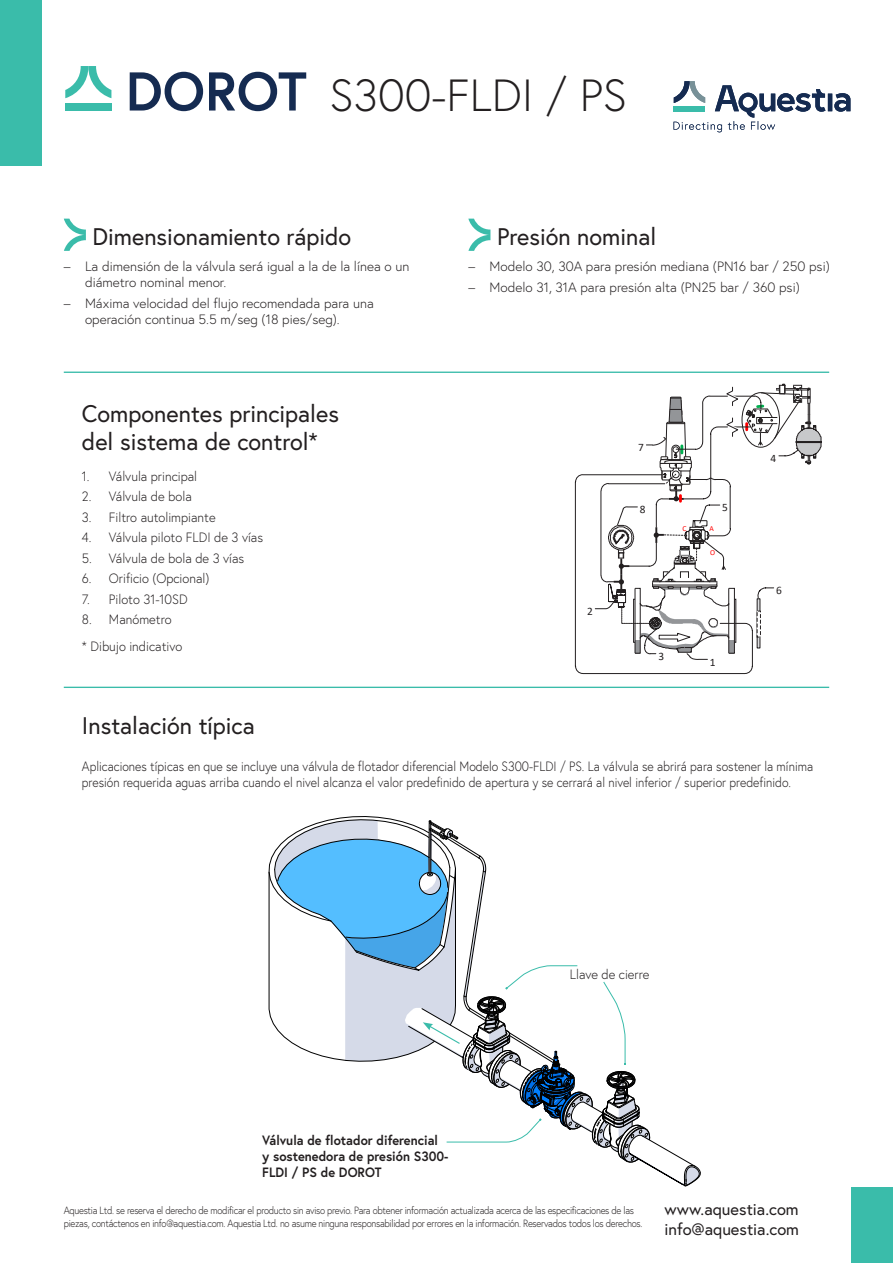
<style>
.page{position:relative;width:893px;height:1263px;background:#fff}
.page>*{position:absolute;margin:0;border:0;box-sizing:border-box;transform-origin:0 0}
.t1{font:300 45px "Europa";color:#231f20}
.t2{font:24px/28.8px "Europa";color:#231f20}
.t3{font:16.5px/19.8px "Europa";color:#231f20}
.t4{font:300 13.5px/16.2px "Europa";color:#231f20;scale:.9 1}
.t5{font:300 13.5px/16.2px "Europa";color:#231f20}
.t6{font:300 13.5px/26.4px "Europa";color:#231f20;scale:.95 1}
.t7{font:700 13.5px/16.2px "Europa";color:#231f20;scale:.95 1}
.t8{font:11.4px "CALIBRI";color:#231f20}
.t9{font:11.4px "Calibri";color:#231f20}
.t10{font:300 10.5px/12.6px "Europa";letter-spacing:-.03em;color:#231f20;scale:.9 1}
.t11{font:7.65px "CALIBRI";color:#f00}
</style>
<div class="page">
<div style="left:0;top:0;width:42px;height:166px;background:#3abcaa"></div>
<svg style="left:674px;top:81px;width:176px;height:51px"></svg>
<div style="left:851px;top:1187px;width:42px;height:76px;background:#3abcaa"></div>
<svg style="left:65px;top:66px;width:46px;height:32px"></svg>
<div style="left:65px;top:103px;width:46px;height:8px;background:#3abcaa"></div>
<svg style="left:130px;top:72px;width:176px;height:39px"></svg>
<svg style="left:64px;top:219px;width:22px;height:32px"></svg>
<svg style="left:468px;top:219px;width:22px;height:32px"></svg>
<hr style="left:64px;top:372px;width:765px;height:1px;background:#3abcaa">
<hr style="left:64px;top:687px;width:765px;height:1px;background:#3abcaa">
<svg style="left:575px;top:384px;width:247px;height:290px"></svg>
<div style="left:640px;top:501px;width:5px;height:16px;background:#fff"></div>
<svg style="left:269px;top:816px;width:432px;height:371px"></svg>
<h1 class="t1" style="left:330px;top:67px;width:299px">S300-FLDI / PS</h1>
<h2 class="t2" style="left:92px;top:222px;width:260px">Dimensionamiento rápido</h2>
<p class="t5" style="left:85px;top:258px;width:326px;text-indent:-21px">– La dimensión de la válvula será igual a la de la línea o un diámetro nominal menor.</p>
<p class="t5" style="left:85px;top:295px;width:290px;text-indent:-21px">– Máxima velocidad del flujo recomendada para una operación continua 5.5 m/seg (18 pies/seg).</p>
<h2 class="t2" style="left:82px;top:398px;width:259px">Componentes principales del sistema de control*</h2>
<p class="t6" style="left:82px;top:463px;width:123px">1. Válvula principal</p>
<p class="t6" style="left:82px;top:483px;width:117px">2. Válvula de bola</p>
<p class="t6" style="left:82px;top:504px;width:142px">3. Filtro autolimpiante</p>
<p class="t6" style="left:82px;top:524px;width:192px">4. Válvula piloto FLDI de 3 vías</p>
<p class="t6" style="left:82px;top:545px;width:172px">5. Válvula de bola de 3 vías</p>
<p class="t6" style="left:82px;top:565px;width:136px">6. Orificio (Opcional)</p>
<p class="t6" style="left:82px;top:586px;width:113px">7. Piloto 31-10SD</p>
<p class="t6" style="left:82px;top:606px;width:107px">8. Manómetro<br>* Dibujo indicativo</p>
<h2 class="t2" style="left:497px;top:222px;width:161px">Presión nominal</h2>
<p class="t5" style="left:468px;top:258px;width:363px">– Modelo 30, 30A para presión mediana (PN16 bar / 250 psi)</p>
<p class="t5" style="left:468px;top:279px;width:333px">– Modelo 31, 31A para presión alta (PN25 bar / 360 psi)</p>
<p class="t8" style="left:587px;top:603px;width:7px">2</p>
<p class="t8" style="left:638px;top:440px;width:7px">7</p>
<p class="t8" style="left:640px;top:501px;width:7px">8</p>
<p class="t8" style="left:722px;top:500px;width:7px">5</p>
<p class="t11" style="left:682px;top:523px;width:6px">C</p>
<p class="t11" style="left:710px;top:523px;width:6px">A</p>
<p class="t11" style="left:710px;top:547px;width:7px">O</p>
<p class="t8" style="left:658px;top:648px;width:7px">3</p>
<p class="t8" style="left:710px;top:654px;width:7px">1</p>
<p class="t8" style="left:770px;top:450px;width:7px">4</p>
<p class="t9" style="left:776px;top:583px;width:7px">6</p>
<h2 class="t2" style="left:82px;top:711px;width:174px">Instalación típica</h2>
<p class="t4" style="left:82px;top:758px;width:814px">Aplicaciones típicas en que se incluye una válvula de flotador diferencial Modelo S300-FLDI / PS. La válvula se abrirá para sostener la mínima presión requerida aguas arriba cuando el nivel alcanza el valor predefinido de apertura y se cerrará al nivel inferior / superior predefinido.</p>
<p class="t6" style="left:570px;top:961px;width:85px">Llave de cierre</p>
<p class="t7" style="left:262px;top:1132px;width:198px">Válvula de flotador diferencial<br>y sostenedora de presión S300-<br>FLDI / PS de DOROT</p>
<p class="t10" style="left:64px;top:1204px;width:645px">Aquestia Ltd. se reserva el derecho de modificar el producto sin aviso previo. Para obtener información actualizada acerca de las especificaciones de las piezas, contáctenos en info@aquestia.com. Aquestia Ltd. no asume ninguna responsabilidad por errores en la información. Reservados todos los derechos.</p>
<h3 class="t3" style="left:665px;top:1199px;width:136px">www.aquestia.com info@aquestia.com</h3>
</div>
